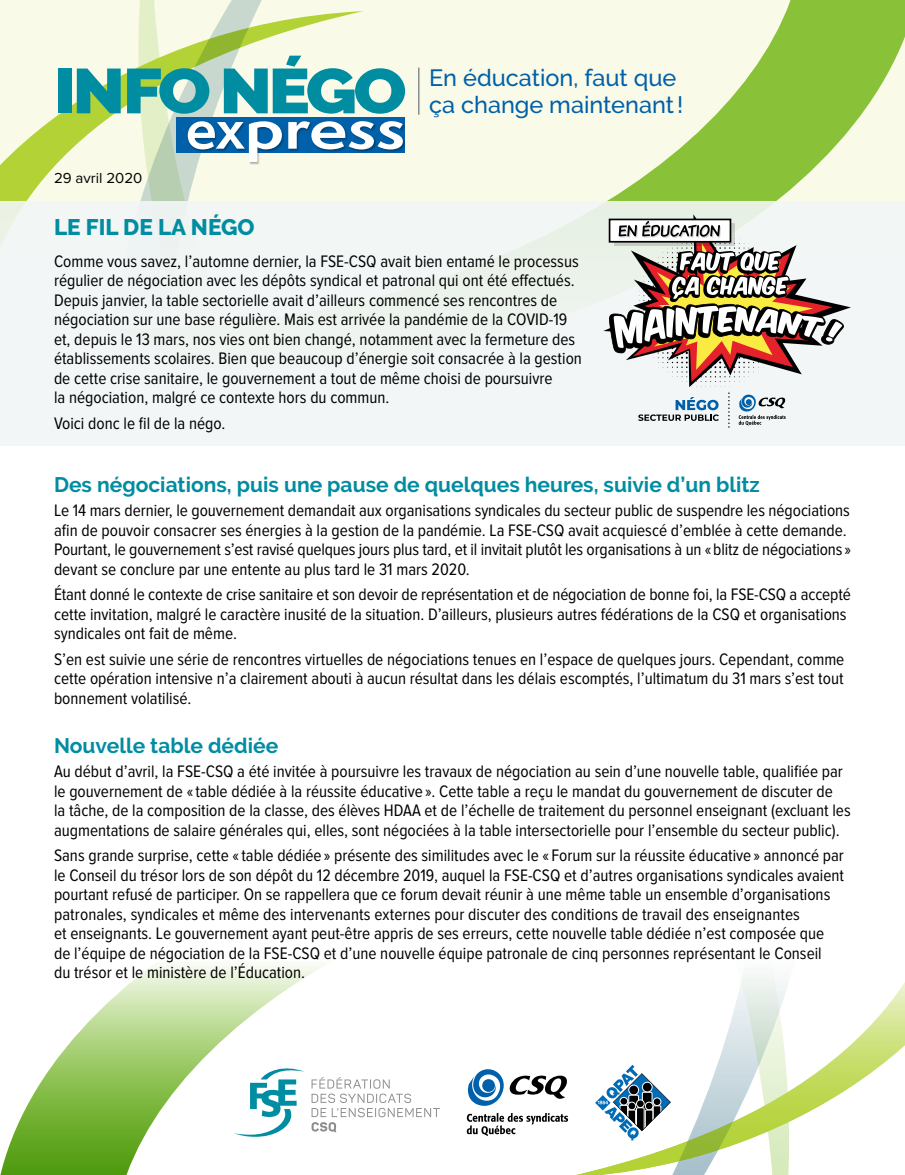
<style>
.page{position:relative;width:905px;height:1175px;background:#fff}
.page>*{position:absolute;margin:0;border:0;box-sizing:border-box;transform-origin:0 0}
.t1{font:900 63.15px "Raleway";letter-spacing:-.05em;color:#008da1;scale:1.1 1}
.t2{font:700 52.05px "Semplicita Pro";color:#fff}
.t3{font:500 23.55px/26.8px "Raleway";color:#0060a9}
.t4{font:800 22.5px "Raleway";color:#008da1}
.t5{font:700 21px "Raleway";color:#008da1}
.t6{font:17.25px/19.5px "Proxima Nova Cond";color:#000}
.t7{font:15px "Proxima Nova";color:#000}
</style>
<div class="page">
<svg style="left:642px;top:0;width:262px;height:201px;background:#bcdb89"></svg>
<div style="left:353px;top:0;width:289px;height:201px;background:#f9fae8"></div>
<svg style="left:0;top:11px;width:364px;height:190px;background:#e8f0be"></svg>
<svg style="left:102px;top:0;width:251px;height:201px;background:#e7efcc"></svg>
<hr style="left:418px;top:68px;width:1px;height:47px;background:#8a8c8e">
<div style="left:177px;top:117px;width:228px;height:36px;background:#0060a9"></div>
<div style="left:188px;top:121px;width:218px;height:44px;background:#000;opacity:.3"></div>
<svg style="left:0;top:965px;width:285px;height:209px"></svg>
<svg style="left:568px;top:984px;width:336px;height:136px"></svg>
<svg style="left:574px;top:974px;width:251px;height:200px"></svg>
<svg style="left:311px;top:1077px;width:129px;height:55px"></svg>
<svg style="left:234px;top:1068px;width:70px;height:68px"></svg>
<svg style="left:467px;top:1069px;width:101px;height:67px"></svg>
<svg style="left:595px;top:1064px;width:76px;height:76px"></svg>
<div style="left:0;top:201px;width:904px;height:244px;background:#f2f6f7"></div>
<svg style="left:738px;top:394px;width:47px;height:31px"></svg>
<svg style="left:638px;top:397px;width:80px;height:24px"></svg>
<svg style="left:728px;top:393px;width:1px;height:35px"></svg>
<svg style="left:603px;top:214px;width:247px;height:118px"></svg>
<div style="left:608px;top:219px;width:123px;height:24px;border:2px solid #000"></div>
<svg style="left:609px;top:220px;width:235px;height:167px"></svg>
<h1 class="t1" style="left:54px;top:54px;width:322px">INFO NÉGO</h1>
<h2 class="t2" style="left:186px;top:90px;width:221px">express</h2>
<h3 class="t3" style="left:429px;top:65px;width:255px">En éducation, faut que ça change maintenant!</h3>
<p class="t7" style="left:54px;top:167px;width:90px">29 avril 2020</p>
<h3 class="t4" style="left:54px;top:215px;width:202px">LE FIL DE LA NÉGO</h3>
<p class="t6" style="left:54px;top:252px;width:529px">Comme vous savez, l’automne dernier, la FSE-CSQ avait bien entamé le processus régulier de négociation avec les dépôts syndical et patronal qui ont été effectués.<br>Depuis janvier, la table sectorielle avait d’ailleurs commencé ses rencontres de négociation sur une base régulière. Mais est arrivée la pandémie de la COVID-19 et, depuis le 13 mars, nos vies ont bien changé, notamment avec la fermeture des établissements scolaires. Bien que beaucoup d’énergie soit consacrée à la gestion de cette crise sanitaire, le gouvernement a tout de même choisi de poursuivre<br>la négociation, malgré ce contexte hors du commun.</p>
<p class="t6" style="left:54px;top:414px;width:173px">Voici donc le fil de la négo.</p>
<p class="t5" style="left:54px;top:473px;width:707px">Des négociations, puis une pause de quelques heures, suivie d’un blitz</p>
<p class="t6" style="left:54px;top:501px;width:798px">Le 14 mars dernier, le gouvernement demandait aux organisations syndicales du secteur public de suspendre les négociations afin de pouvoir consacrer ses énergies à la gestion de la pandémie. La FSE-CSQ avait acquiescé d’emblée à cette demande.<br>Pourtant, le gouvernement s’est ravisé quelques jours plus tard, et il invitait plutôt les organisations à un «blitz de négociations» devant se conclure par une entente au plus tard le 31 mars 2020.</p>
<p class="t6" style="left:54px;top:585px;width:798px">Étant donné le contexte de crise sanitaire et son devoir de représentation et de négociation de bonne foi, la FSE-CSQ a accepté cette invitation, malgré le caractère inusité de la situation. D’ailleurs, plusieurs autres fédérations de la CSQ et organisations syndicales ont fait de même.</p>
<p class="t6" style="left:54px;top:650px;width:791px;text-align:justify">S’en est suivie une série de rencontres virtuelles de négociations tenues en l’espace de quelques jours. Cependant, comme cette opération intensive n’a clairement abouti à aucun résultat dans les délais escomptés, l’ultimatum du 31 mars s’est tout bonnement volatilisé.</p>
<p class="t5" style="left:54px;top:734px;width:226px">Nouvelle table dédiée</p>
<p class="t6" style="left:54px;top:762px;width:798px">Au début d’avril, la FSE-CSQ a été invitée à poursuivre les travaux de négociation au sein d’une nouvelle table, qualifiée par le gouvernement de «table dédiée à la réussite éducative ». Cette table a reçu le mandat du gouvernement de discuter de<br>la tâche, de la composition de la classe, des élèves HDAA et de l’échelle de traitement du personnel enseignant (excluant les augmentations de salaire générales qui, elles, sont négociées à la table intersectorielle pour l’ensemble du secteur public).</p>
<p class="t6" style="left:54px;top:846px;width:791px">Sans grande surprise, cette «table dédiée » présente des similitudes avec le « Forum sur la réussite éducative » annoncé par le Conseil du trésor lors de son dépôt du 12 décembre 2019, auquel la FSE-CSQ et d’autres organisations syndicales avaient pourtant refusé de participer. On se rappellera que ce forum devait réunir à une même table un ensemble d’organisations patronales, syndicales et même des intervenants externes pour discuter des conditions de travail des enseignantes<br>et enseignants. Le gouvernement ayant peut-être appris de ses erreurs, cette nouvelle table dédiée n’est composée que de l’équipe de négociation de la FSE-CSQ et d’une nouvelle équipe patronale de cinq personnes représentant le Conseil<br>du trésor et le ministère de l’Éducation.</p>
</div>
